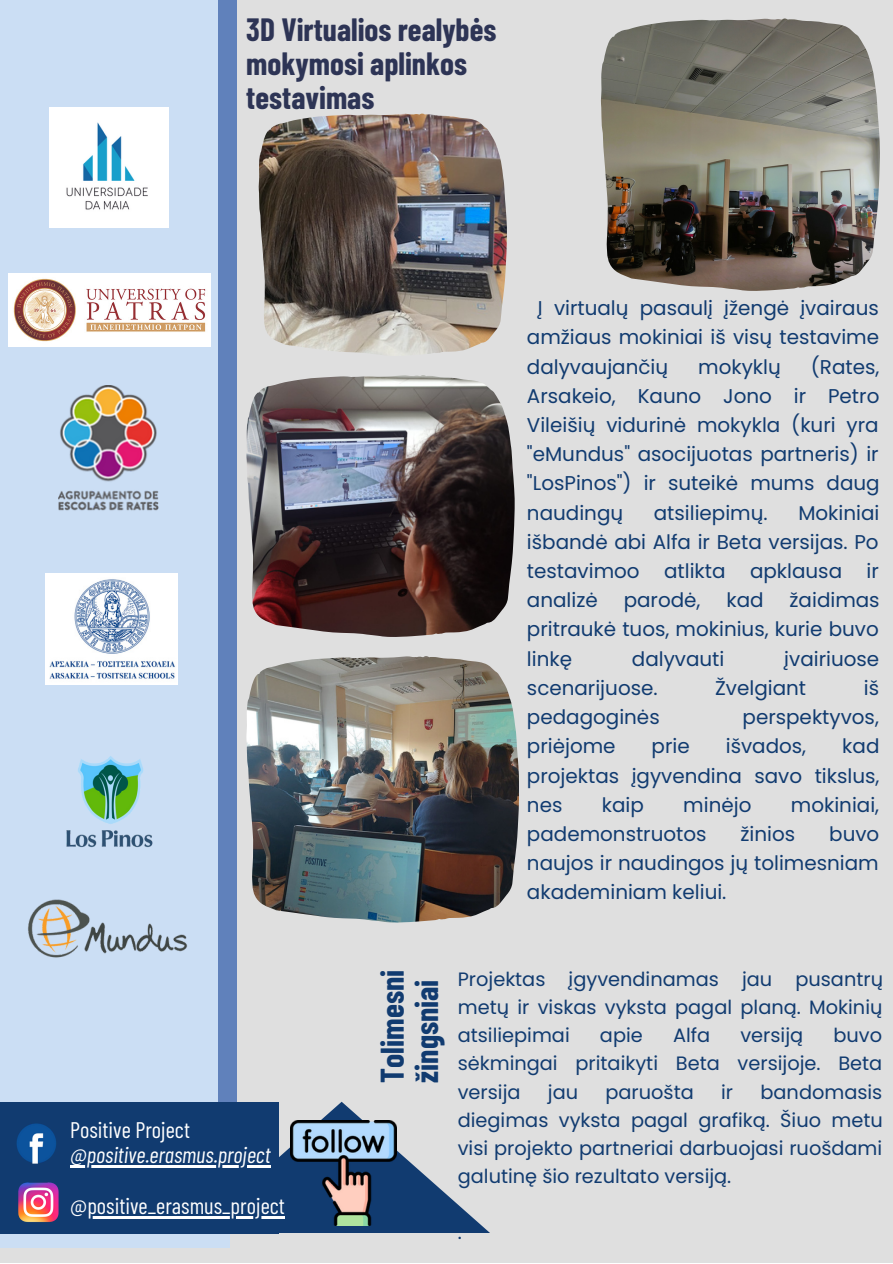
<style>
.page{position:relative;width:893px;height:1264px;background:#fff}
.page>*{position:absolute;margin:0;border:0;box-sizing:border-box;transform-origin:0 0}
.t1{font:700 31.95px/34.2px "Barlow Condensed";color:#113b70}
.t2{font:700 31.5px/33.8px "Barlow Condensed";color:#2d3455}
.t3{font:italic 22.5px/24.8px "Barlow Condensed";color:#fff}
.t4{font:22.5px "Barlow Condensed";color:#fff}
.t5{font:19.95px/29.2px "Poppins";color:#113b70;text-align:justify}
.t6{font:19.35px/28px "Poppins";color:#113b70;text-align:justify}
.s1{font-style:normal}
</style>
<div class="page">
<div style="left:0;top:0;width:892px;height:1262px;background:#dfdfdf"></div>
<div style="left:0;top:0;width:230px;height:1247px;background:#cbdef4"></div>
<img style="left:9px;top:274px;width:202px;height:73px">
<img style="left:59px;top:385px;width:100px;height:126px">
<img style="left:66px;top:756px;width:87px;height:92px">
<img style="left:49px;top:108px;width:119px;height:119px">
<img style="left:45px;top:573px;width:132px;height:111px">
<div style="left:218px;top:0;width:19px;height:1105px;background:#6081bb"></div>
<div style="left:0;top:1101px;width:279px;height:131px;background:#113b70"></div>
<svg style="left:193px;top:1101px;width:296px;height:131px"></svg>
<img style="left:291px;top:1120px;width:105px;height:105px">
<img style="left:28px;top:899px;width:160px;height:59px">
<img style="left:258px;top:114px;width:248px;height:241px">
<img style="left:246px;top:656px;width:273px;height:266px">
<img style="left:246px;top:375px;width:268px;height:261px">
<img style="left:600px;top:18px;width:279px;height:272px">
<img style="left:18px;top:1182px;width:41px;height:41px">
<img style="left:16px;top:1123px;width:59px;height:45px">
<hr style="left:70px;top:1165px;width:200px;height:2px;background:#fff">
<hr style="left:87px;top:1216px;width:198px;height:2px;background:#fff">
<p class="t2" style="left:246px;top:12px;width:251px">3D Virtualios realybės mokymosi aplinkos testavimas</p>
<p class="t5" style="left:527px;top:293px;width:353px;text-indent:11px">Į virtualų pasaulį įžengė įvairaus amžiaus mokiniai iš visų testavime dalyvaujančių</p>
<p class="t5" style="left:527px;top:352px;width:354px;text-indent:284px">(Rates, Arsakeio, Kauno Jono ir Petro Vileišių vidurinė mokykla (kuri yra "eMundus" asocijuotas partneris) ir "LosPinos") ir suteikė mums daug naudingų</p>
<p class="t5" style="left:698px;top:352px;width:84px">mokyklų</p>
<p class="t5" style="left:527px;top:498px;width:354px;text-indent:271px">Mokiniai išbandė abi Alfa ir Beta versijas. Po testavimoo atlikta apklausa ir analizė</p>
<p class="t5" style="left:653px;top:498px;width:115px">atsiliepimų.</p>
<p class="t5" style="left:527px;top:585px;width:354px;text-indent:262px">žaidimas pritraukė tuos, mokinius, kurie buvo linkę</p>
<p class="t5" style="left:623px;top:585px;width:78px">parodė,</p>
<p class="t5" style="left:726px;top:585px;width:39px">kad</p>
<p class="t5" style="left:632px;top:644px;width:94px">dalyvauti</p>
<p class="t5" style="left:784px;top:644px;width:96px">įvairiuose</p>
<p class="t5" style="left:527px;top:673px;width:132px">scenarijuose.</p>
<p class="t5" style="left:715px;top:673px;width:92px">Žvelgiant</p>
<p class="t5" style="left:863px;top:673px;width:17px">iš</p>
<p class="t5" style="left:527px;top:702px;width:134px">pedagoginės</p>
<p class="t5" style="left:742px;top:702px;width:138px">perspektyvos,</p>
<p class="t5" style="left:527px;top:731px;width:90px">priėjome</p>
<p class="t5" style="left:651px;top:731px;width:40px">prie</p>
<p class="t5" style="left:725px;top:731px;width:82px">išvados,</p>
<p class="t5" style="left:527px;top:731px;width:354px;text-indent:315px">kad projektas įgyvendina savo tikslus, nes</p>
<p class="t5" style="left:601px;top:790px;width:44px">kaip</p>
<p class="t5" style="left:683px;top:790px;width:70px">minėjo</p>
<p class="t5" style="left:790px;top:790px;width:90px">mokiniai,</p>
<p class="t5" style="left:527px;top:819px;width:181px">pademonstruotos</p>
<p class="t5" style="left:740px;top:819px;width:56px">žinios</p>
<p class="t5" style="left:527px;top:819px;width:354px;text-indent:302px">buvo naujos ir naudingos jų tolimesniam akademiniam keliui.</p>
<p class="t3" style="left:70px;top:1116px;width:202px"><span class="s1">Positive Project </span>@positive.erasmus.project</p>
<p class="t4" style="left:70px;top:1191px;width:216px">@positive_erasmus_project</p>
<p class="t1" style="left:374px;top:1082px;width:114px;rotate:-90deg">Tolimesni žingsniai</p>
<p class="t6" style="left:457px;top:965px;width:427px">Projektas įgyvendinamas jau pusantrų metų ir viskas vyksta pagal planą. Mokinių atsiliepimai</p>
<p class="t6" style="left:600px;top:1021px;width:44px">apie</p>
<p class="t6" style="left:673px;top:1021px;width:39px">Alfa</p>
<p class="t6" style="left:740px;top:1021px;width:64px">versiją</p>
<p class="t6" style="left:457px;top:1021px;width:426px;text-indent:375px">buvo sėkmingai pritaikyti Beta versijoje. Beta versija</p>
<p class="t6" style="left:457px;top:1077px;width:426px;text-indent:303px">bandomasis diegimas vyksta pagal grafiką. Šiuo metu visi projekto partneriai darbuojasi ruošdami galutinę šio rezultato versiją.</p>
<p class="t6" style="left:548px;top:1077px;width:32px">jau</p>
<p class="t6" style="left:605px;top:1077px;width:90px">paruošta</p>
<p class="t6" style="left:721px;top:1077px;width:13px">ir</p>
<p class="t6" style="left:457px;top:1218px;width:6px">.</p>
</div>
